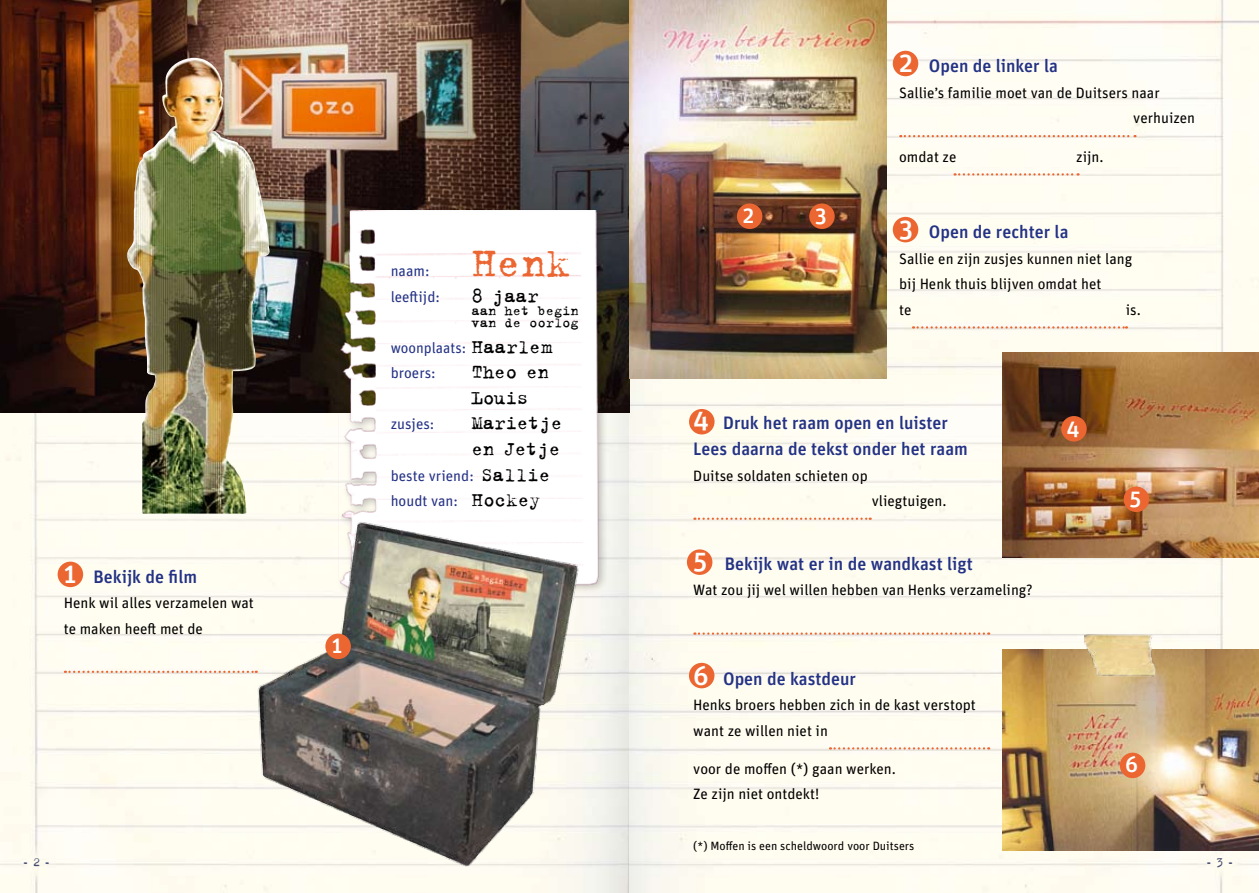
<style>
.page{position:relative;width:1259px;height:893px;background:#fff}
.page>*{position:absolute;margin:0;border:0;box-sizing:border-box;transform-origin:0 0}
.t1{font:45px "Trixie";color:#eb6631}
.t2{font:500 22.5px "Unit Pro";color:#fff}
.t3{font:21px/25.5px "Trixie";letter-spacing:-.01em;color:#000}
.t4{font:500 18px/25.5px "Unit Pro";color:#243285}
.t5{font:15px/25.5px "Unit Pro";color:#000}
.t6{font:15px/25.5px "Unit Pro";color:#243285}
.t7{font:15px/12.8px "Trixie";color:#000}
.t8{font:300 13.5px "Trixie";color:#454c71;scale:.5 1}
.t9{font:12px "Unit Pro";color:#000}
.s1{font-size:27px;color:#fff}
.s2{font-family:"Trixie";font-size:21px;color:#000}
.s3{font-family:"Trixie Extra";font-weight:400}
</style>
<div class="page">
<img style="left:0;top:0;width:1259px;height:893px">
<svg style="left:65px;top:671px;width:185px;height:2px"></svg>
<img style="left:0;top:0;width:629px;height:413px">
<div style="left:333px;top:205px;width:273px;height:397px;background:#000;opacity:.25"></div>
<img style="left:338px;top:210px;width:263px;height:383px">
<img style="left:127px;top:58px;width:143px;height:456px">
<img style="left:629px;top:0;width:257px;height:378px">
<img style="left:1002px;top:353px;width:257px;height:204px">
<img style="left:1002px;top:649px;width:257px;height:201px">
<div style="left:737px;top:203px;width:25px;height:26px;background:#eb6631;border-radius:50%"></div>
<div style="left:809px;top:203px;width:25px;height:26px;background:#eb6631;border-radius:50%"></div>
<div style="left:1061px;top:416px;width:25px;height:25px;background:#eb6631;border-radius:50%"></div>
<div style="left:1123px;top:486px;width:26px;height:26px;background:#eb6631;border-radius:50%"></div>
<div style="left:1119px;top:753px;width:26px;height:25px;background:#eb6631;border-radius:50%"></div>
<div style="left:58px;top:562px;width:25px;height:25px;background:#eb6631;border-radius:50%"></div>
<div style="left:892px;top:51px;width:26px;height:25px;background:#eb6631;border-radius:50%"></div>
<div style="left:892px;top:217px;width:26px;height:25px;background:#eb6631;border-radius:50%"></div>
<div style="left:689px;top:663px;width:25px;height:25px;background:#eb6631;border-radius:50%"></div>
<div style="left:689px;top:409px;width:25px;height:25px;background:#eb6631;border-radius:50%"></div>
<div style="left:687px;top:549px;width:25px;height:26px;background:#eb6631;border-radius:50%"></div>
<img style="left:1084px;top:634px;width:72px;height:43px">
<svg style="left:900px;top:135px;width:235px;height:2px"></svg>
<svg style="left:694px;top:518px;width:176px;height:2px"></svg>
<svg style="left:694px;top:632px;width:295px;height:3px"></svg>
<svg style="left:830px;top:747px;width:159px;height:2px"></svg>
<svg style="left:954px;top:173px;width:124px;height:3px"></svg>
<svg style="left:913px;top:326px;width:214px;height:3px"></svg>
<img style="left:250px;top:516px;width:333px;height:353px">
<div style="left:325px;top:634px;width:26px;height:25px;background:#eb6631;border-radius:50%"></div>
<p class="t4" style="left:64px;top:563px;width:135px"><span class="s1">1</span> Bekijk de film</p>
<p class="t5" style="left:64px;top:589px;width:192px">Henk wil alles verzamelen wat te maken heeft met de</p>
<p class="t6" style="left:391px;top:258px;width:40px">naam:</p>
<h1 class="t1" style="left:471px;top:234px;width:100px">Henk</h1>
<p class="t6" style="left:391px;top:283px;width:51px">leeftijd:</p>
<h3 class="t3" style="left:471px;top:282px;width:69px">8 jaar</h3>
<p class="t7" style="left:471px;top:303px;width:109px">aan het begin van de oorlog</p>
<p class="t6" style="left:391px;top:334px;width:163px">woonplaats: <span class="s2">Haarlem </span>broers:</p>
<h3 class="t3" style="left:471px;top:359px;width:79px">Theo en<br>Louis</h3>
<p class="t6" style="left:391px;top:411px;width:45px">zusjes:</p>
<h3 class="t3" style="left:471px;top:410px;width:92px">Marietje en Jetje</h3>
<p class="t6" style="left:391px;top:462px;width:161px">beste vriend: <span class="s2">Sallie </span>houdt van: <span class="s2">Hockey</span></p>
<h2 class="t2" style="left:332px;top:629px;width:12px">1</h2>
<h2 class="t2" style="left:743px;top:199px;width:13px">2</h2>
<h2 class="t2" style="left:815px;top:199px;width:13px">3</h2>
<p class="t4" style="left:899px;top:52px;width:160px"><span class="s1">2</span> Open de linker la</p>
<p class="t5" style="left:1133px;top:79px;width:63px;text-indent:-234px">Sallie’s familie moet van de Duitsers naar verhuizen</p>
<p class="t5" style="left:899px;top:143px;width:59px">omdat ze</p>
<p class="t5" style="left:1076px;top:143px;width:29px">zijn.</p>
<p class="t4" style="left:899px;top:218px;width:171px"><span class="s1">3</span> Open de rechter la</p>
<p class="t5" style="left:899px;top:245px;width:235px">Sallie en zijn zusjes kunnen niet lang bij Henk thuis blijven omdat het<br>te</p>
<p class="t5" style="left:1125px;top:296px;width:17px">is.</p>
<p class="t4" style="left:693px;top:410px;width:276px"><span class="s1">4</span> Druk het raam open en luister<br>Lees daarna de tekst onder het raam</p>
<p class="t5" style="left:693px;top:462px;width:176px">Duitse soldaten schieten op</p>
<p class="t5" style="left:871px;top:487px;width:76px">vliegtuigen.</p>
<p class="t4" style="left:693px;top:550px;width:281px"><span class="s1">5</span> Bekijk wat er in de wandkast ligt</p>
<p class="t5" style="left:693px;top:577px;width:341px">Wat zou jij wel willen hebben van Henks verzameling?</p>
<p class="t4" style="left:693px;top:665px;width:164px"><span class="s1">6</span> Open de kastdeur</p>
<p class="t5" style="left:693px;top:691px;width:284px">Henks broers hebben zich in de kast verstopt want ze willen niet in</p>
<p class="t5" style="left:693px;top:755px;width:204px">voor de moffen (*) gaan werken.<br>Ze zijn niet ontdekt!</p>
<p class="t9" style="left:693px;top:838px;width:223px">(*) Moffen is een scheldwoord voor Duitsers</p>
<h2 class="t2" style="left:1066px;top:412px;width:15px">4</h2>
<h2 class="t2" style="left:1129px;top:482px;width:13px">5</h2>
<h2 class="t2" style="left:1125px;top:749px;width:15px">6</h2>
<p class="t8" style="left:24px;top:855px;width:52px">- <span class="s3">2</span>-</p>
<p class="t8" style="left:1207px;top:855px;width:52px">- <span class="s3">3</span>-</p>
</div>
